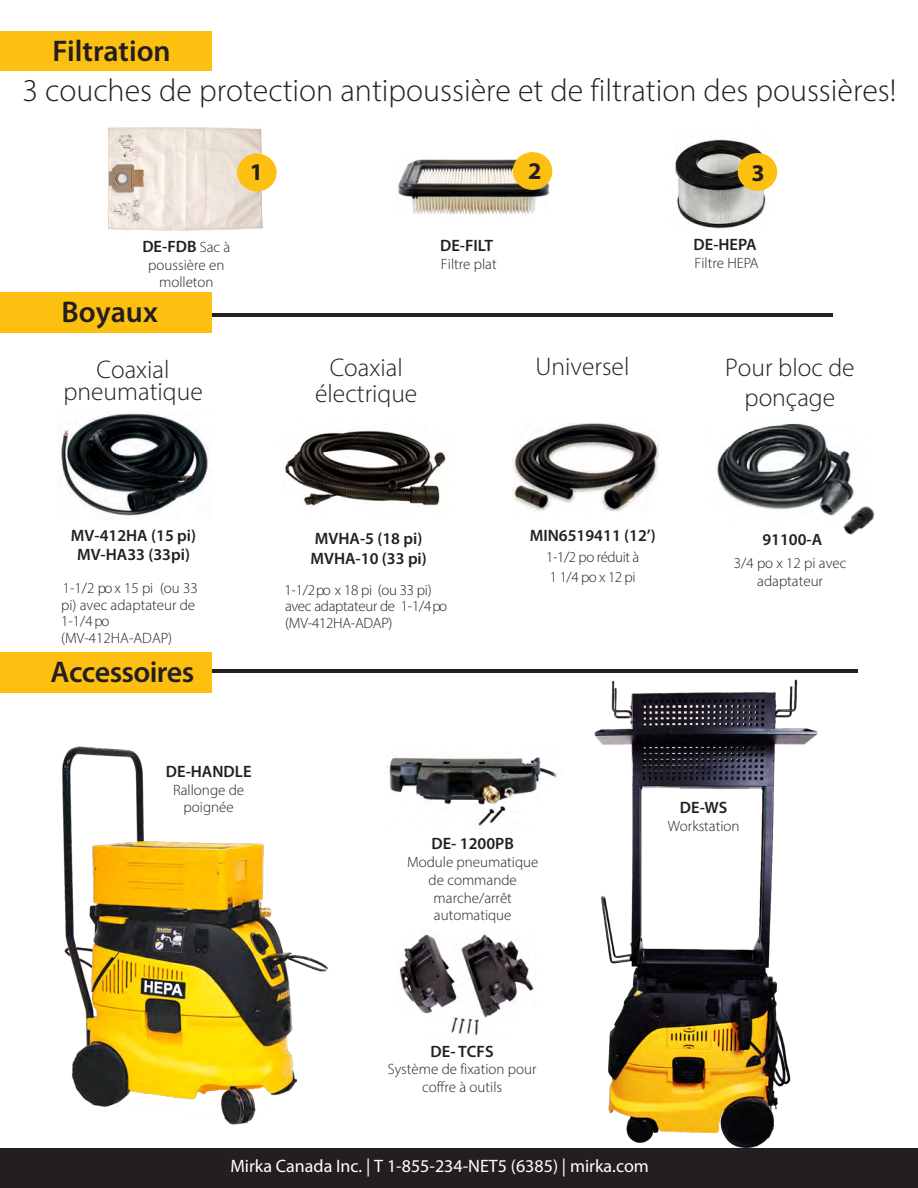
<style>
.page{position:relative;width:918px;height:1188px;background:#fff}
.page>*{position:absolute;margin:0;border:0;box-sizing:border-box;transform-origin:0 0}
.t1{font:300 31.95px "Myriad Pro";color:#231f20}
.t2{font:600 30px "Myriad Pro";letter-spacing:-.01em;color:#231f20}
.t3{font:300 25.5px/22.5px "Myriad Pro";color:#231f20;text-align:center}
.t4{font:700 24px "Myriad Pro";color:#231f20}
.t5{font:18px "Myriad Pro";color:#fff}
.t6{font:600 16.5px/19px "Myriad Pro";color:#231f20;text-align:center}
.t7{font:300 15px/16.5px "Myriad Pro";color:#231f20;text-align:center}
.t8{font:300 15px/16.5px "Myriad Pro";letter-spacing:-.02em;color:#231f20}
.t9{font:300 15px/20.2px "Myriad Pro";letter-spacing:-.03em;color:#231f20}
.s1{font-weight:300;font-size:15px}
</style>
<div class="page">
<hr style="left:0;top:669px;width:858px;height:4px;background:#231f20">
<div style="left:0;top:31px;width:212px;height:40px;background:#fdc011"></div>
<img style="left:108px;top:127px;width:156px;height:104px">
<img style="left:398px;top:158px;width:151px;height:57px">
<img style="left:675px;top:139px;width:99px;height:90px">
<img style="left:594px;top:679px;width:224px;height:469px">
<img style="left:62px;top:746px;width:267px;height:379px">
<div style="left:237px;top:154px;width:40px;height:37px;background:#fdc011;border-radius:50%"></div>
<div style="left:513px;top:152px;width:39px;height:38px;background:#fdc011;border-radius:50%"></div>
<div style="left:738px;top:153px;width:39px;height:38px;background:#fdc011;border-radius:50%"></div>
<hr style="left:0;top:313px;width:833px;height:3px;background:#231f20">
<img style="left:399px;top:930px;width:135px;height:109px">
<div style="left:0;top:653px;width:211px;height:40px;background:#fdc011"></div>
<img style="left:61px;top:413px;width:150px;height:105px">
<div style="left:0;top:292px;width:212px;height:41px;background:#fdc011"></div>
<img style="left:387px;top:757px;width:170px;height:69px">
<img style="left:717px;top:423px;width:137px;height:93px">
<img style="left:842px;top:502px;width:33px;height:33px">
<img style="left:285px;top:430px;width:161px;height:77px">
<img style="left:513px;top:423px;width:145px;height:89px">
<div style="left:0;top:1148px;width:918px;height:40px;background:#231f20"></div>
<p class="t2" style="left:52px;top:34px;width:120px">Filtration</p>
<p class="t1" style="left:23px;top:71px;width:875px">3 couches de protection antipoussière et de filtration des poussières!</p>
<p class="t4" style="left:250px;top:159px;width:15px">1</p>
<p class="t4" style="left:528px;top:158px;width:15px">2</p>
<p class="t4" style="left:751px;top:160px;width:15px">3</p>
<p class="t6" style="left:142px;top:237px;width:89px">DE-FDB <span class="s1">Sac à</span></p>
<p class="t7" style="left:148px;top:256px;width:78px;line-height:17.2px">poussière en molleton</p>
<p class="t2" style="left:62px;top:293px;width:98px">Boyaux</p>
<p class="t3" style="left:63px;top:358px;width:141px">Coaxial pneumatique</p>
<p class="t6" style="left:440px;top:236px;width:54px">DE-FILT</p>
<p class="t7" style="left:441px;top:256px;width:57px">Filtre plat</p>
<p class="t3" style="left:315px;top:355px;width:104px;line-height:25.5px">Coaxial électrique</p>
<p class="t3" style="left:536px;top:355px;width:95px">Universel</p>
<p class="t6" style="left:694px;top:236px;width:65px">DE-HEPA</p>
<p class="t7" style="left:695px;top:255px;width:66px">Filtre HEPA</p>
<p class="t3" style="left:725px;top:352px;width:131px;line-height:30.6px">Pour bloc de ponçage</p>
<p class="t6" style="left:71px;top:526px;width:127px">MV-412HA (15 pi)<br>MV-HA33 (33pi)</p>
<p class="t7" style="left:61px;top:580px;width:138px;text-align:left">1-1/2 po x 15 pi (ou 33 pi) avec adaptateur de<br>1-1/4 po (MV-412HA-ADAP)</p>
<p class="t2" style="left:51px;top:652px;width:145px">Accessoires</p>
<p class="t6" style="left:310px;top:529px;width:118px;line-height:20px;text-align:left">MVHA-5 (18 pi)<br>MVHA-10 (33 pi)</p>
<p class="t8" style="left:285px;top:582px;width:164px">1-1/2 po x 18 pi (ou 33 pi) avec adaptateur de 1-1/4 po (MV-412HA-ADAP)</p>
<p class="t6" style="left:530px;top:526px;width:127px">MIN6519411 (12’)</p>
<p class="t9" style="left:546px;top:547px;width:95px">1-1/2 po réduit à<br>1 1/4 po x 12 pi</p>
<p class="t6" style="left:762px;top:530px;width:61px">91100-A</p>
<p class="t7" style="left:734px;top:554px;width:114px;line-height:18px">3/4 po x 12 pi avec adaptateur</p>
<p class="t6" style="left:166px;top:762px;width:87px">DE-HANDLE</p>
<p class="t7" style="left:173px;top:781px;width:72px;line-height:17.4px">Rallonge de poignée</p>
<p class="t6" style="left:432px;top:834px;width:84px">DE- 1200PB</p>
<p class="t7" style="left:407px;top:853px;width:133px;line-height:17.7px">Module pneumatique de commande marche/arrêt automatique</p>
<p class="t6" style="left:680px;top:798px;width:49px">DE-WS</p>
<p class="t7" style="left:668px;top:818px;width:73px">Workstation</p>
<p class="t6" style="left:431px;top:1042px;width:65px">DE- TCFS</p>
<p class="t7" style="left:388px;top:1061px;width:150px;line-height:17.4px">Système de fixation pour coffre à outils</p>
<p class="t5" style="left:230px;top:1155px;width:420px">Mirka Canada Inc. | T 1-855-234-NET5 (6385) | mirka.com</p>
</div>
